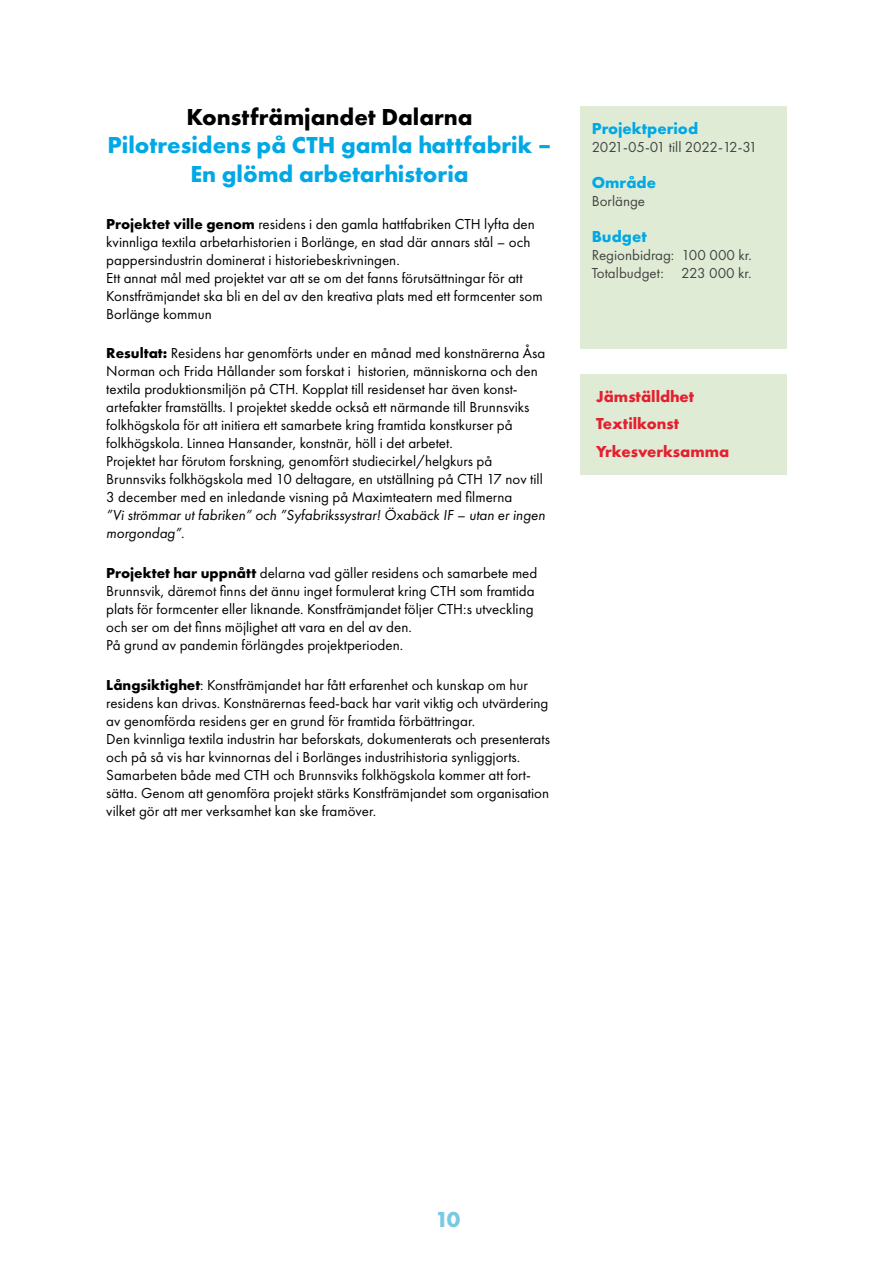
<style>
.page{position:relative;width:893px;height:1263px;background:#fff}
.page>*{position:absolute;margin:0;border:0;box-sizing:border-box;transform-origin:0 0}
.Rubrilk_Huvud{font:700 24px/28.5px "Futura PT";color:#00a8e6;text-align:center}
.t1{font:700 22.5px "Futura PT";color:#78cae3}
.Kategorier{font:700 16.5px "Futura PT";color:#e51f2f}
.Underrubrik_spalt_-blå{font:700 16.5px "Futura PT";color:#00a8e6}
.Brödtext{font:15px/18px "Futura PT";color:#000}
.Brödtext_kursiv_stil{font:italic 15px/18px "Futura PT";color:#000}
.Brödtext_-_spalt{font:15px "Futura PT";color:#454444}
.Brödtext_-_spalt-2{font:15px "Futura PT";letter-spacing:-.025em;color:#454444}
.s1{color:#000}
.s2{font-weight:700}
</style>
<div class="page">
<div style="left:580px;top:374px;width:207px;height:101px;background:#dfebd4"></div>
<div style="left:580px;top:106px;width:207px;height:243px;background:#dfebd4"></div>
<h1 class="Rubrilk_Huvud" style="left:108px;top:102px;width:445px"><span class="s1">Konstfrämjandet Dalarna<br></span>Pilotresidens på CTH gamla hattfabrik –<br>En glömd arbetarhistoria</h1>
<p class="Brödtext" style="left:106px;top:215px;width:430px"><span class="s2">Projektet ville genom</span> residens i den gamla hattfabriken CTH lyfta den kvinnliga textila arbetarhistorien i Borlänge, en stad där annars stål – och pappersindustrin dominerat i historiebeskrivningen.</p>
<p class="Brödtext" style="left:106px;top:269px;width:438px">Ett annat mål med projektet var att se om det fanns förutsättningar för att<br>Konstfrämjandet ska bli en del av den kreativa plats med ett formcenter som<br>Borlänge kommun</p>
<p class="Brödtext" style="left:106px;top:344px;width:440px"><span class="s2">Resultat:</span> Residens har genomförts under en månad med konstnärerna Åsa Norman och Frida Hållander som forskat i historien, människorna och den textila produktionsmiljön på CTH. Kopplat till residenset har även konst&shy;artefakter framställts. I projektet skedde också ett närmande till Brunnsviks folkhögskola för att initiera ett samarbete kring framtida konstkurser på folkhögskola. Linnea Hansander, konstnär, höll i det arbetet.</p>
<p class="Brödtext" style="left:106px;top:452px;width:438px">Projektet har förutom forskning, genomfört studiecirkel/helgkurs på<br>Brunnsviks folkhögskola med 10 deltagare, en utställning på CTH 17 nov till<br>3 december med en inledande visning på Maximteatern med filmerna</p>
<p class="Brödtext_kursiv_stil" style="left:106px;top:506px;width:440px">”Vi strömmar ut fabriken” och ”Syfabrikssystrar! Öxabäck IF – utan er ingen morgondag”.</p>
<p class="Brödtext" style="left:106px;top:564px;width:433px"><span class="s2">Projektet har uppnått</span> delarna vad gäller residens och samarbete med Brunnsvik, däremot finns det ännu inget formulerat kring CTH som framtida plats för formcenter eller liknande. Konstfrämjandet följer CTH:s utveckling och ser om det finns möjlighet att vara en del av den.</p>
<p class="Brödtext" style="left:106px;top:636px;width:298px">På grund av pandemin förlängdes projektperioden.</p>
<p class="Brödtext" style="left:106px;top:675px;width:444px"><span class="s2">Långsiktighet</span>: Konstfrämjandet har fått erfarenhet och kunskap om hur residens kan drivas. Konstnärernas feed-back har varit viktig och utvärdering av genomförda residens ger en grund för framtida förbättringar.</p>
<p class="Brödtext" style="left:106px;top:729px;width:445px">Den kvinnliga textila industrin har beforskats, dokumenterats och presenterats och på så vis har kvinnornas del i Borlänges industrihistoria synliggjorts.</p>
<p class="Brödtext" style="left:106px;top:765px;width:444px">Samarbeten både med CTH och Brunnsviks folkhögskola kommer att fort&shy;sätta. Genom att genomföra projekt stärks Konstfrämjandet som organisation vilket gör att mer verksamhet kan ske framöver.</p>
<p class="Underrubrik_spalt_-blå" style="left:592px;top:118px;width:108px">Projektperiod</p>
<p class="Brödtext_-_spalt-2" style="left:592px;top:138px;width:167px">2021-05-01 till 2022-12-31</p>
<p class="Underrubrik_spalt_-blå" style="left:592px;top:172px;width:66px">Område</p>
<p class="Brödtext_-_spalt" style="left:592px;top:192px;width:55px">Borlänge</p>
<p class="Underrubrik_spalt_-blå" style="left:592px;top:226px;width:56px">Budget</p>
<p class="Brödtext_-_spalt" style="left:592px;top:246px;width:162px">Regionbidrag: 100 000 kr.</p>
<p class="Brödtext_-_spalt" style="left:592px;top:264px;width:161px">Totalbudget: 223 000 kr.</p>
<p class="Kategorier" style="left:596px;top:385px;width:100px">Jämställdhet</p>
<p class="Kategorier" style="left:596px;top:413px;width:85px">Textilkonst</p>
<p class="Kategorier" style="left:596px;top:441px;width:135px">Yrkesverksamma</p>
<h2 class="t1" style="left:435px;top:1205px;width:27px">10</h2>
</div>
